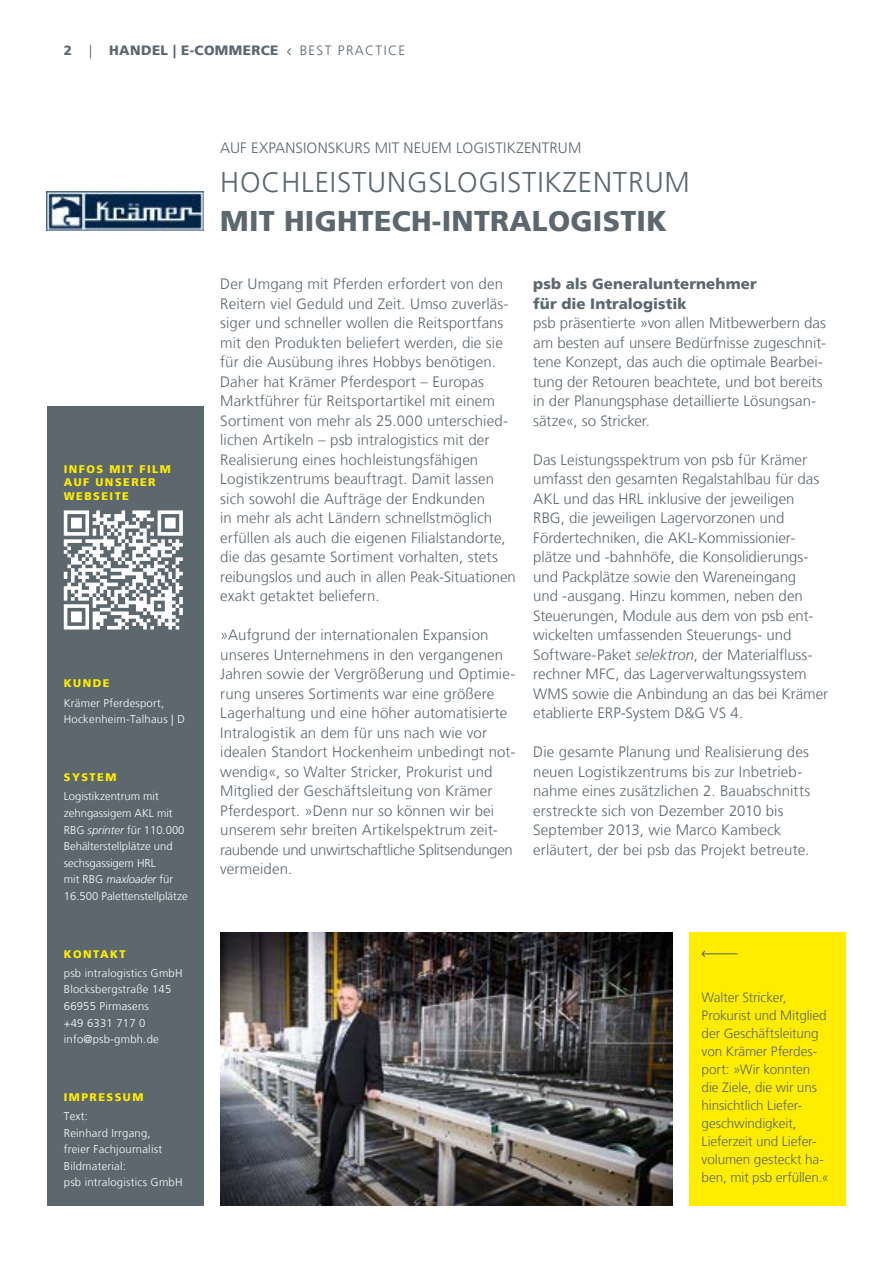
<style>
.page{position:relative;width:893px;height:1263px;background:#fff}
.page>*{position:absolute;margin:0;border:0;box-sizing:border-box;transform-origin:0 0}
.t1{font:300 28.5px "Frutiger";letter-spacing:.03em;color:#5c676e}
.t2{font:900 28.5px "Frutiger";letter-spacing:.01em;color:#5c676e}
.t3{font:300 15px/19.5px "Frutiger";letter-spacing:.005em;color:#5c676e}
.t4{font:900 15px/19.5px "Frutiger";letter-spacing:.005em;color:#5c676e}
.t5{font:300 13.5px/18px "Frutiger";letter-spacing:-.005em;color:#5c676e}
.t6{font:900 13.5px "Frutiger";letter-spacing:.03em;color:#5c676e}
.t7{font:300 13.5px "Frutiger";letter-spacing:.1em;color:#5c676e}
.t8{font:300 11.25px/16.5px "Frutiger";letter-spacing:.02em;color:#fff}
.t9{font:300 11.25px/16.5px "Frutiger";color:#fff}
.t10{font:900 11.1px/13.2px "Frutiger";letter-spacing:.13em;color:#ffed00}
.s1{font-family:"Frutiger LT";font-style:italic}
</style>
<div class="page">
<div style="left:690px;top:933px;width:156px;height:273px;background:#ffed00"></div>
<svg style="left:702px;top:951px;width:36px;height:6px"></svg>
<img style="left:220px;top:933px;width:453px;height:273px">
<img style="left:47px;top:192px;width:156px;height:38px">
<svg style="left:287px;top:48px;width:4px;height:8px"></svg>
<div style="left:47px;top:406px;width:156px;height:800px;background:#5c676e"></div>
<svg style="left:64px;top:510px;width:119px;height:119px"></svg>
<p class="t6" style="left:64px;top:42px;width:10px">2</p>
<p class="t5" style="left:89px;top:42px;width:4px">|</p>
<p class="t6" style="left:109px;top:42px;width:171px">HANDEL | E-COMMERCE</p>
<p class="t7" style="left:300px;top:43px;width:107px">BEST PRACTICE</p>
<p class="t3" style="left:220px;top:138px;width:363px">AUF EXPANSIONSKURS MIT NEUEM LOGISTIKZENTRUM</p>
<p class="t10" style="left:64px;top:463px;width:108px">INFOS MIT FILM<br>AUF UNSERER<br>WEBSEITE</p>
<p class="t10" style="left:64px;top:677px;width:47px">KUNDE</p>
<p class="t8" style="left:64px;top:695px;width:122px">Krämer Pferdesport,<br>Hockenheim-Talhaus | D</p>
<p class="t10" style="left:64px;top:771px;width:54px">SYSTEM</p>
<p class="t9" style="left:64px;top:788px;width:125px">Logistikzentrum mit zehngassigem AKL mit<br>RBG <span class="s1">sprinter</span> für 110.000<br>Behälterstellplätze und sechsgassigem HRL<br>mit RBG <span class="s1">maxloader</span> für<br>16.500 Palettenstellplätze</p>
<p class="t10" style="left:64px;top:947px;width:63px">KONTAKT</p>
<p class="t8" style="left:64px;top:965px;width:120px">psb intralogistics GmbH<br>Blocksbergstraße 145<br>66955 Pirmasens<br>+49 6331 717 0 info@psb-gmbh.de</p>
<p class="t10" style="left:64px;top:1090px;width:81px">IMPRESSUM</p>
<p class="t8" style="left:64px;top:1108px;width:120px">Text:<br>Reinhard Irrgang,<br>freier Fachjournalist<br>Bildmaterial:<br>psb intralogistics GmbH</p>
<h1 class="t1" style="left:220px;top:166px;width:471px">HOCHLEISTUNGSLOGISTIKZENTRUM</h1>
<h1 class="t2" style="left:220px;top:204px;width:448px">MIT HIGHTECH-INTRALOGISTIK</h1>
<p class="t3" style="left:220px;top:275px;width:297px">Der Umgang mit Pferden erfordert von den Reitern viel Geduld und Zeit. Umso zuverläs&shy;siger und schneller wollen die Reitsportfans mit den Produkten beliefert werden, die sie für die Ausübung ihres Hobbys benötigen.<br>Daher hat Krämer Pferdesport – Europas Marktführer für Reitsportartikel mit einem Sortiment von mehr als 25.000 unterschied&shy;lichen Artikeln – psb intralogistics mit der Realisierung eines hochleistungsfähigen Logistikzentrums beauftragt. Damit lassen sich sowohl die Aufträge der Endkunden<br>in mehr als acht Ländern schnellstmöglich erfüllen als auch die eigenen Filialstandorte, die das gesamte Sortiment vorhalten, stets reibungslos und auch in allen Peak-Situationen exakt getaktet beliefern.</p>
<p class="t3" style="left:220px;top:626px;width:297px">»Aufgrund der internationalen Expansion unseres Unternehmens in den vergangenen Jahren sowie der Vergrößerung und Optimie&shy;rung unseres Sortiments war eine größere Lagerhaltung und eine höher automatisierte Intralogistik an dem für uns nach wie vor idealen Standort Hockenheim unbedingt not&shy;wendig«, so Walter Stricker, Prokurist und Mitglied der Geschäftsleitung von Krämer Pferdesport. »Denn nur so können wir bei unserem sehr breiten Artikelspektrum zeit&shy;raubende und unwirtschaftliche Splitsendungen vermeiden.</p>
<p class="t4" style="left:533px;top:274px;width:225px">psb als Generalunternehmer für die Intralogistik</p>
<p class="t3" style="left:533px;top:314px;width:294px">psb präsentierte »von allen Mitbewerbern das am besten auf unsere Bedürfnisse zugeschnit&shy;tene Konzept, das auch die optimale Bearbei&shy;tung der Retouren beachtete, und bot bereits in der Planungsphase detaillierte Lösungsan&shy;sätze«, so Stricker.</p>
<p class="t3" style="left:533px;top:450px;width:296px">Das Leistungsspektrum von psb für Krämer umfasst den gesamten Regalstahlbau für das AKL und das HRL inklusive der jeweiligen RBG, die jeweiligen Lagervorzonen und Fördertechniken, die AKL-Kommissionier&shy;plätze und -bahnhöfe, die Konsolidierungs&shy;und Packplätze sowie den Wareneingang<br>und -ausgang. Hinzu kommen, neben den Steuerungen, Module aus dem von psb ent&shy;wickelten umfassenden Steuerungs- und Software-Paket <span class="s1">selektron</span>, der Materialfluss&shy;rechner MFC, das Lagerverwaltungssystem WMS sowie die Anbindung an das bei Krämer etablierte ERP-System D&amp;G VS 4.</p>
<p class="t3" style="left:533px;top:743px;width:279px">Die gesamte Planung und Realisierung des neuen Logistikzentrums bis zur Inbetrieb&shy;nahme eines zusätzlichen 2. Bauabschnitts erstreckte sich von Dezember 2010 bis September 2013, wie Marco Kambeck erläutert, der bei psb das Projekt betreute.</p>
<p class="t5" style="left:702px;top:988px;width:129px">Walter Stricker,<br>Prokurist und Mitglied der Geschäftsleitung von Krämer Pferdes&shy;port: »Wir konnten die Ziele, die wir uns hinsichtlich Liefer&shy;geschwindigkeit,<br>Lieferzeit und Liefer&shy;volumen gesteckt ha&shy;ben, mit psb erfüllen.«</p>
</div>
